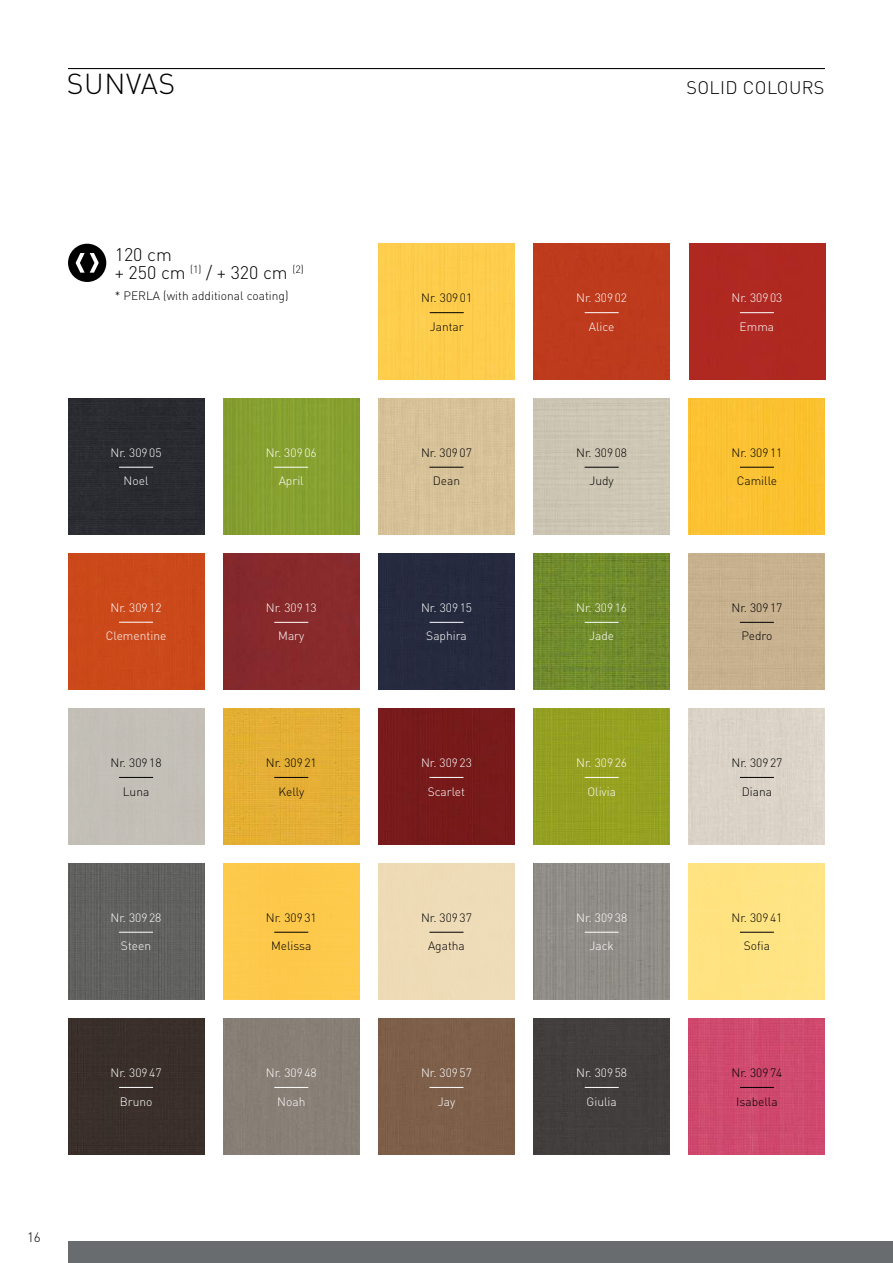
<style>
.page{position:relative;width:893px;height:1263px;background:#fff}
.page>*{position:absolute;margin:0;border:0;box-sizing:border-box;transform-origin:0 0}
.t1{font:300 28.5px "DIN";letter-spacing:.02em;color:#000}
.t2{font:300 18px/18px "DIN";color:#000}
.t3{font:300 18px "DIN";letter-spacing:.02em;color:#000}
.t4{font:300 13.5px "DIN";color:#000}
.t5{font:300 12px "DIN";color:#fff}
.t6{font:300 12px "DIN";color:#000}
</style>
<div class="page">
<div style="left:68px;top:1242px;width:825px;height:21px;background:#686c6e"></div>
<div style="left:223px;top:553px;width:136px;height:136px;background:#87292b"></div>
<div style="left:534px;top:863px;width:136px;height:136px;background:#918e89"></div>
<div style="left:379px;top:244px;width:136px;height:136px;background:#fecd4c"></div>
<div style="left:689px;top:553px;width:136px;height:136px;background:#c8b18f"></div>
<div style="left:378px;top:1018px;width:136px;height:136px;background:#7d5e49"></div>
<div style="left:68px;top:398px;width:136px;height:136px;background:#2a2b30"></div>
<div style="left:378px;top:708px;width:136px;height:136px;background:#781a1b"></div>
<div style="left:689px;top:1018px;width:136px;height:136px;background:#ce496e"></div>
<div style="left:68px;top:863px;width:136px;height:136px;background:#61615f"></div>
<div style="left:378px;top:553px;width:136px;height:136px;background:#262a3e"></div>
<div style="left:689px;top:863px;width:136px;height:136px;background:#ffe382"></div>
<div style="left:534px;top:244px;width:136px;height:136px;background:#be3b1d"></div>
<div style="left:534px;top:1018px;width:136px;height:136px;background:#423e3d"></div>
<div style="left:223px;top:398px;width:136px;height:136px;background:#87a031"></div>
<div style="left:534px;top:708px;width:136px;height:136px;background:#95a021"></div>
<div style="left:689px;top:398px;width:136px;height:136px;background:#fbc232"></div>
<div style="left:223px;top:863px;width:136px;height:136px;background:#fdc94b"></div>
<img style="left:534px;top:553px;width:136px;height:136px">
<div style="left:689px;top:244px;width:136px;height:136px;background:#af2920"></div>
<div style="left:223px;top:708px;width:136px;height:136px;background:#e4af35"></div>
<div style="left:68px;top:1018px;width:136px;height:136px;background:#3a2f2b"></div>
<div style="left:378px;top:398px;width:136px;height:136px;background:#d7c198"></div>
<div style="left:68px;top:553px;width:136px;height:136px;background:#cb481a"></div>
<svg style="left:68px;top:244px;width:38px;height:38px"></svg>
<hr style="left:430px;top:312px;width:34px;height:1px;background:#000">
<hr style="left:740px;top:622px;width:34px;height:1px;background:#000">
<hr style="left:274px;top:622px;width:34px;height:1px;background:#fff">
<hr style="left:429px;top:1087px;width:34px;height:1px;background:#fff">
<hr style="left:585px;top:932px;width:34px;height:1px;background:#fff">
<hr style="left:740px;top:312px;width:34px;height:1px;background:#fff">
<hr style="left:274px;top:777px;width:34px;height:1px;background:#000">
<hr style="left:585px;top:622px;width:34px;height:1px;background:#fff">
<hr style="left:119px;top:1087px;width:34px;height:1px;background:#fff">
<hr style="left:274px;top:467px;width:34px;height:1px;background:#fff">
<hr style="left:585px;top:777px;width:34px;height:1px;background:#fff">
<hr style="left:585px;top:467px;width:34px;height:1px;background:#000">
<hr style="left:119px;top:932px;width:34px;height:1px;background:#fff">
<hr style="left:585px;top:312px;width:34px;height:1px;background:#fff">
<hr style="left:119px;top:777px;width:34px;height:1px;background:#000">
<hr style="left:430px;top:622px;width:34px;height:1px;background:#fff">
<hr style="left:585px;top:1087px;width:34px;height:1px;background:#fff">
<hr style="left:740px;top:932px;width:34px;height:1px;background:#000">
<hr style="left:119px;top:467px;width:34px;height:1px;background:#fff">
<hr style="left:429px;top:777px;width:34px;height:1px;background:#fff">
<hr style="left:740px;top:1087px;width:34px;height:1px;background:#000">
<hr style="left:429px;top:467px;width:34px;height:1px;background:#000">
<hr style="left:740px;top:777px;width:34px;height:1px;background:#000">
<hr style="left:740px;top:467px;width:34px;height:1px;background:#000">
<hr style="left:274px;top:932px;width:34px;height:1px;background:#000">
<hr style="left:119px;top:622px;width:34px;height:1px;background:#fff">
<hr style="left:429px;top:932px;width:34px;height:1px;background:#000">
<hr style="left:68px;top:68px;width:757px;height:1px;background:#000">
<h1 class="t1" style="left:67px;top:67px;width:110px">SUNVAS</h1>
<h2 class="t3" style="left:686px;top:77px;width:140px">SOLID COLOURS</h2>
<p class="t4" style="left:27px;top:1228px;width:15px">16</p>
<h2 class="t2" style="left:115px;top:245px;width:190px">120 cm<br>+ 250 cm <sup>(1)</sup> / + 320 cm <sup>(2)</sup></h2>
<p class="t6" style="left:115px;top:288px;width:175px">* PERLA (with additional coating)</p>
<p class="t5" style="left:111px;top:445px;width:52px">Nr. 30905</p>
<p class="t5" style="left:124px;top:474px;width:26px">Noel</p>
<p class="t5" style="left:266px;top:445px;width:52px">Nr. 30906</p>
<p class="t5" style="left:279px;top:474px;width:26px">April</p>
<p class="t5" style="left:111px;top:600px;width:52px">Nr. 30912</p>
<p class="t5" style="left:106px;top:629px;width:62px">Clementine</p>
<p class="t5" style="left:266px;top:600px;width:52px">Nr. 30913</p>
<p class="t5" style="left:278px;top:629px;width:28px">Mary</p>
<p class="t6" style="left:111px;top:755px;width:52px">Nr. 30918</p>
<p class="t6" style="left:123px;top:784px;width:28px">Luna</p>
<p class="t6" style="left:266px;top:755px;width:52px">Nr. 30921</p>
<p class="t6" style="left:278px;top:784px;width:27px">Kelly</p>
<p class="t5" style="left:111px;top:910px;width:52px">Nr. 30928</p>
<p class="t5" style="left:121px;top:939px;width:32px">Steen</p>
<p class="t6" style="left:266px;top:910px;width:52px">Nr. 30931</p>
<p class="t6" style="left:271px;top:939px;width:42px">Melissa</p>
<p class="t5" style="left:111px;top:1065px;width:52px">Nr. 30947</p>
<p class="t5" style="left:120px;top:1094px;width:34px">Bruno</p>
<p class="t5" style="left:266px;top:1065px;width:52px">Nr. 30948</p>
<p class="t5" style="left:277px;top:1094px;width:30px">Noah</p>
<p class="t6" style="left:421px;top:291px;width:52px">Nr. 30901</p>
<p class="t6" style="left:430px;top:319px;width:35px">Jantar</p>
<p class="t5" style="left:576px;top:291px;width:52px">Nr. 30902</p>
<p class="t5" style="left:589px;top:319px;width:27px">Alice</p>
<p class="t5" style="left:731px;top:291px;width:52px">Nr. 30903</p>
<p class="t5" style="left:740px;top:319px;width:36px">Emma</p>
<p class="t6" style="left:421px;top:445px;width:52px">Nr. 30907</p>
<p class="t6" style="left:433px;top:474px;width:29px">Dean</p>
<p class="t6" style="left:576px;top:445px;width:52px">Nr. 30908</p>
<p class="t6" style="left:589px;top:474px;width:26px">Judy</p>
<p class="t6" style="left:731px;top:445px;width:52px">Nr. 30911</p>
<p class="t6" style="left:737px;top:474px;width:42px">Camille</p>
<p class="t5" style="left:421px;top:600px;width:52px">Nr. 30915</p>
<p class="t5" style="left:426px;top:629px;width:42px">Saphira</p>
<p class="t5" style="left:576px;top:600px;width:52px">Nr. 30916</p>
<p class="t5" style="left:589px;top:629px;width:27px">Jade</p>
<p class="t6" style="left:731px;top:600px;width:52px">Nr. 30917</p>
<p class="t6" style="left:741px;top:629px;width:33px">Pedro</p>
<p class="t5" style="left:421px;top:755px;width:52px">Nr. 30923</p>
<p class="t5" style="left:428px;top:784px;width:39px">Scarlet</p>
<p class="t5" style="left:576px;top:755px;width:52px">Nr. 30926</p>
<p class="t5" style="left:587px;top:784px;width:30px">Olivia</p>
<p class="t6" style="left:731px;top:755px;width:52px">Nr. 30927</p>
<p class="t6" style="left:742px;top:784px;width:32px">Diana</p>
<p class="t6" style="left:421px;top:910px;width:52px">Nr. 30937</p>
<p class="t6" style="left:428px;top:939px;width:38px">Agatha</p>
<p class="t5" style="left:576px;top:910px;width:52px">Nr. 30938</p>
<p class="t5" style="left:589px;top:939px;width:26px">Jack</p>
<p class="t6" style="left:731px;top:910px;width:52px">Nr. 30941</p>
<p class="t6" style="left:744px;top:939px;width:28px">Sofia</p>
<p class="t5" style="left:421px;top:1065px;width:52px">Nr. 30957</p>
<p class="t5" style="left:438px;top:1094px;width:19px">Jay</p>
<p class="t5" style="left:576px;top:1065px;width:52px">Nr. 30958</p>
<p class="t5" style="left:587px;top:1094px;width:32px">Giulia</p>
<p class="t6" style="left:731px;top:1065px;width:52px">Nr. 30974</p>
<p class="t6" style="left:736px;top:1094px;width:43px">Isabella</p>
</div>
